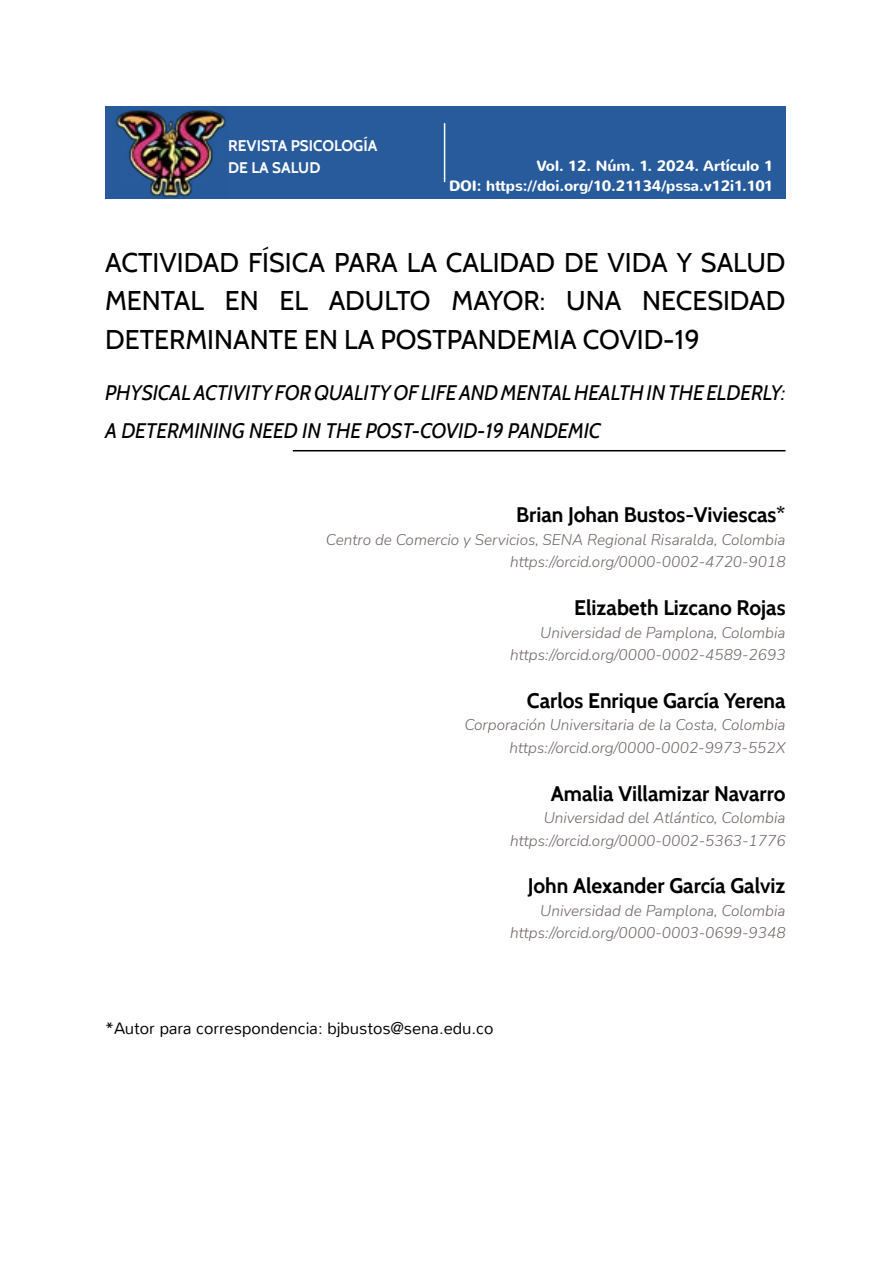
<style>
.page{position:relative;width:893px;height:1263px;background:#fff}
.page>*{position:absolute;margin:0;border:0;box-sizing:border-box;transform-origin:0 0}
.t1{font:27px/38.2px "Cabin";color:#000;text-align:justify}
.t2{font:700 21px "Cabin";color:#000}
.t3{font:italic 21px/38.2px "Cabin";letter-spacing:-.01em;color:#000}
.t4{font:300 16.5px "Nunito";color:#000}
.t5{font:italic 300 15.3px/22.5px "Nunito";color:#6f6765;text-align:right}
.t6{font:700 15.3px/22.5px "Cabin";color:#fbfbfb}
.t7{font:700 15px "Nunito";letter-spacing:-.005em;color:#fff}
</style>
<div class="page">
<div style="left:105px;top:106px;width:680px;height:93px;background:#275b9b"></div>
<hr style="left:293px;top:450px;width:492px;height:1px;background:#000">
<hr style="left:444px;top:123px;width:1px;height:59px;background:#fff">
<img style="left:115px;top:110px;width:111px;height:88px">
<p class="t6" style="left:228px;top:134px;width:151px">REVISTA PSICOLOGÍA<br>DE LA SALUD</p>
<p class="t7" style="left:536px;top:156px;width:239px">Vol. 12. Núm. 1. 2024. Artículo 1</p>
<p class="t7" style="left:449px;top:176px;width:326px">DOI: https://doi.org/10.21134/pssa.v12i1.101</p>
<h1 class="t1" style="left:105px;top:243px;width:682px">ACTIVIDAD FÍSICA PARA LA CALIDAD DE VIDA Y SALUD MENTAL EN EL ADULTO MAYOR: UNA NECESIDAD DETERMINANTE EN LA POSTPANDEMIA COVID-19</h1>
<h2 class="t3" style="left:105px;top:373px;width:682px">PHYSICAL ACTIVITY FOR QUALITY OF LIFE AND MENTAL HEALTH IN THE ELDERLY:<br>A DETERMINING NEED IN THE POST-COVID-19 PANDEMIC</h2>
<h2 class="t2" style="left:516px;top:502px;width:271px">Brian Johan Bustos-Viviescas*</h2>
<p class="t5" style="left:326px;top:528px;width:461px">Centro de Comercio y Servicios, SENA Regional Risaralda, Colombia https://orcid.org/0000-0002-4720-9018</p>
<h2 class="t2" style="left:574px;top:595px;width:213px">Elizabeth Lizcano Rojas</h2>
<p class="t5" style="left:510px;top:620px;width:277px">Universidad de Pamplona, Colombia https://orcid.org/0000-0002-4589-2693</p>
<h2 class="t2" style="left:527px;top:688px;width:260px">Carlos Enrique García Yerena</h2>
<p class="t5" style="left:464px;top:713px;width:323px">Corporación Universitaria de la Costa, Colombia https://orcid.org/0000-0002-9973-552X</p>
<h2 class="t2" style="left:551px;top:780px;width:236px">Amalia Villamizar Navarro</h2>
<p class="t5" style="left:510px;top:806px;width:277px">Universidad del Atlántico, Colombia https://orcid.org/0000-0002-5363-1776</p>
<h2 class="t2" style="left:528px;top:873px;width:259px">John Alexander García Galviz</h2>
<p class="t5" style="left:510px;top:898px;width:277px">Universidad de Pamplona, Colombia https://orcid.org/0000-0003-0699-9348</p>
<p class="t4" style="left:105px;top:1017px;width:390px">*Autor para correspondencia: bjbustos@sena.edu.co</p>
</div>
